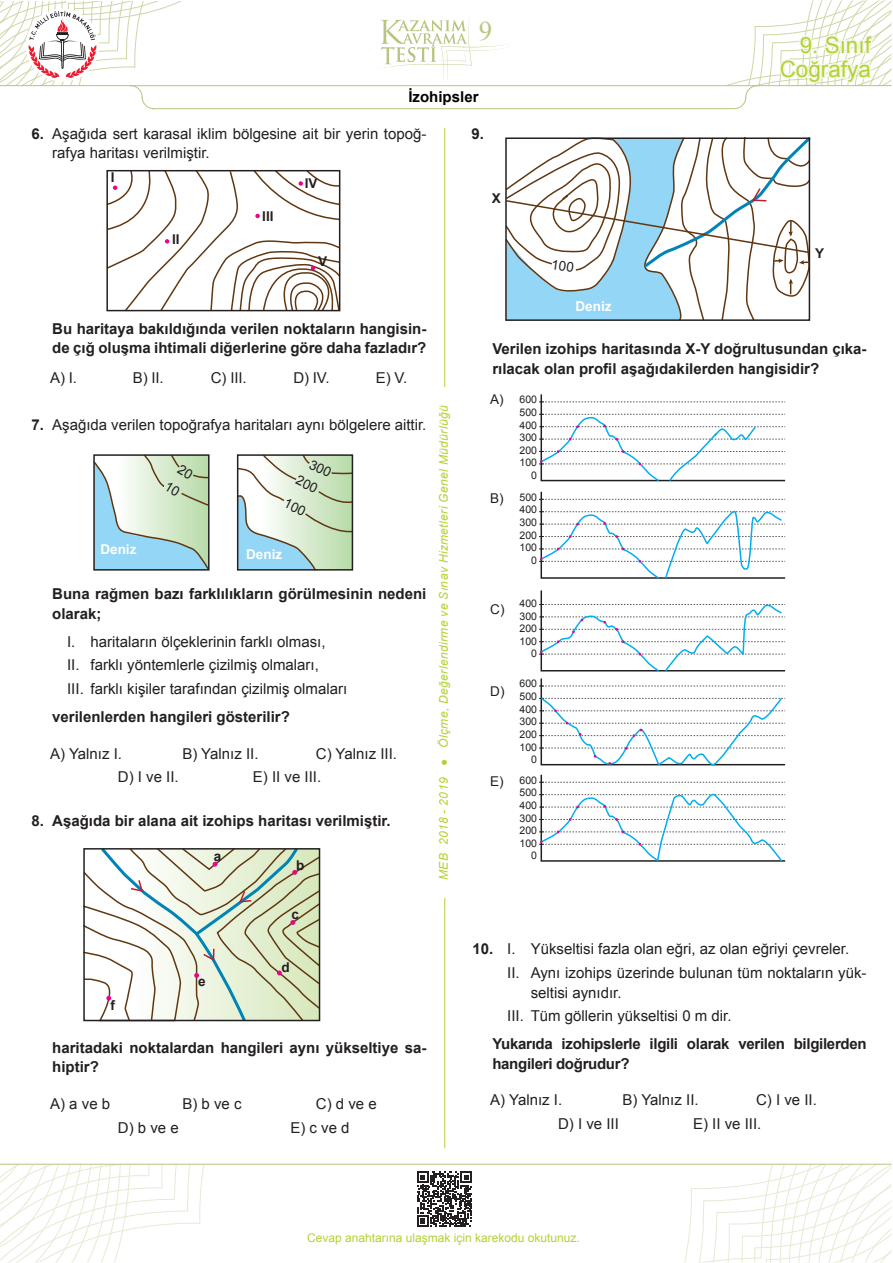
<style>
.page{position:relative;width:893px;height:1263px;background:#fff}
.page>*{position:absolute;margin:0;border:0;box-sizing:border-box;transform-origin:0 0}
.t1{font:27px "Times New Roman";color:#b8c783}
.t2{font:22.5px/24px "Arial";color:#b3d234;text-align:right}
.t3{font:15px/23.7px "Arial";color:#231f20}
.t4{font:700 15px/19.5px "Arial";color:#231f20}
.t5{font:700 15px/19.5px "Arial";letter-spacing:-.02em;color:#231f20}
.t6{font:700 15px "Arial";color:#000}
.t7{font:700 13.5px "Arial";color:#231f20}
.t8{font:13.5px/19.6px "Arial";color:#231f20;text-align:center}
.t9{font:700 13.5px "Arial";color:#fff}
.t10{font:italic 12px "Arial";letter-spacing:.03em;color:#b3d234}
.t11{font:12px "Arial";color:#b3d234}
.t12{font:10.5px/12.6px "Arial";color:#231f20;text-align:right}
.s1{font-weight:700}
</style>
<div class="page">
<svg style="left:0;top:1165px;width:204px;height:98px"></svg>
<svg style="left:684px;top:1165px;width:207px;height:97px"></svg>
<hr style="left:0;top:1164px;width:891px;height:1px;background:#b8c580">
<hr style="left:444px;top:128px;width:1px;height:1020px;background:#b3d234">
<div style="left:434px;top:387px;width:19px;height:511px;background:#fff"></div>
<svg style="left:0;top:0;width:891px;height:109px"></svg>
<svg style="left:417px;top:1171px;width:55px;height:56px"></svg>
<svg style="left:109px;top:173px;width:228px;height:135px"></svg>
<div style="left:106px;top:170px;width:234px;height:141px;border:2px solid #231f20"></div>
<svg style="left:83px;top:848px;width:238px;height:174px"></svg>
<svg style="left:539px;top:394px;width:246px;height:88px"></svg>
<svg style="left:539px;top:491px;width:246px;height:88px"></svg>
<svg style="left:539px;top:590px;width:246px;height:272px"></svg>
<svg style="left:93px;top:454px;width:117px;height:117px;background:#bad7d0"></svg>
<svg style="left:236px;top:454px;width:118px;height:117px"></svg>
<svg style="left:505px;top:137px;width:306px;height:184px"></svg>
<h1 class="t1" style="left:479px;top:13px;width:15px">9</h1>
<p class="t6" style="left:408px;top:87px;width:72px">İzohipsler</p>
<p class="t3" style="left:52px;top:124px;width:376px;line-height:19.5px;text-indent:-21px"><span class="s1">6.</span> Aşağıda sert karasal iklim bölgesine ait bir yerin topoğ&shy;rafya haritası verilmiştir.</p>
<p class="t7" style="left:111px;top:168px;width:5px">I</p>
<p class="t4" style="left:472px;top:125px;width:14px">9.</p>
<p class="t7" style="left:305px;top:174px;width:14px">IV</p>
<p class="t7" style="left:172px;top:230px;width:9px">II</p>
<p class="t7" style="left:262px;top:207px;width:13px">III</p>
<p class="t7" style="left:318px;top:252px;width:11px">V</p>
<p class="t7" style="left:492px;top:189px;width:11px">X</p>
<h2 class="t2" style="left:780px;top:33px;width:93px">9. Sınıf<br>Coğrafya</h2>
<p class="t7" style="left:815px;top:245px;width:11px">Y</p>
<p class="t4" style="left:52px;top:319px;width:376px">Bu haritaya bakıldığında verilen noktaların hangisin&shy;de çığ oluşma ihtimali diğerlerine göre daha fazladır?</p>
<p class="t3" style="left:50px;top:366px;width:28px">A) I.</p>
<p class="t3" style="left:133px;top:366px;width:32px">B) II.</p>
<p class="t3" style="left:211px;top:366px;width:37px">C) III.</p>
<p class="t3" style="left:293px;top:366px;width:38px">D) IV.</p>
<p class="t3" style="left:376px;top:366px;width:33px">E) V.</p>
<p class="t3" style="left:31px;top:413px;width:397px"><span class="s1">7.</span> Aşağıda verilen topoğrafya haritaları aynı bölgelere aittir.</p>
<p class="t8" style="left:310px;top:453px;width:29px;rotate:26deg">300<br>200</p>
<p class="t9" style="left:100px;top:540px;width:38px">Deniz</p>
<p class="t9" style="left:246px;top:545px;width:38px">Deniz</p>
<p class="t4" style="left:52px;top:584px;width:376px">Buna rağmen bazı farklılıkların görülmesinin nedeni olarak;</p>
<p class="t3" style="left:67px;top:630px;width:282px">I. haritaların ölçeklerinin farklı olması,<br>II. farklı yöntemlerle çizilmiş olmaları,<br>III. farklı kişiler tarafından çizilmiş olmaları</p>
<p class="t4" style="left:52px;top:707px;width:239px">verilenlerden hangileri gösterilir?</p>
<p class="t3" style="left:50px;top:742px;width:73px">A) Yalnız I.</p>
<p class="t3" style="left:182px;top:742px;width:78px">B) Yalnız II.</p>
<p class="t3" style="left:316px;top:742px;width:83px">C) Yalnız III.</p>
<p class="t3" style="left:118px;top:765px;width:62px">D) I ve II.</p>
<p class="t3" style="left:253px;top:765px;width:70px">E) II ve III.</p>
<p class="t4" style="left:31px;top:811px;width:361px">8. Aşağıda bir alana ait izohips haritası verilmiştir.</p>
<p class="t7" style="left:214px;top:847px;width:9px">a</p>
<p class="t7" style="left:296px;top:856px;width:10px">b</p>
<p class="t10" style="left:436px;top:880px;width:476px;rotate:-90deg">MEB 2018 - 2019 ● Ölçme, Değerlendirme ve Sınav Hizmetleri Genel Müdürlüğü</p>
<p class="t7" style="left:292px;top:905px;width:9px">c</p>
<p class="t7" style="left:110px;top:996px;width:6px">f</p>
<p class="t7" style="left:198px;top:972px;width:9px">e</p>
<p class="t7" style="left:282px;top:958px;width:10px">d</p>
<p class="t4" style="left:52px;top:1038px;width:376px">haritadaki noktalardan hangileri aynı yükseltiye sa&shy;hiptir?</p>
<p class="t3" style="left:50px;top:1092px;width:62px">A) a ve b</p>
<p class="t3" style="left:182px;top:1092px;width:61px">B) b ve c</p>
<p class="t3" style="left:316px;top:1092px;width:62px">C) d ve e</p>
<p class="t3" style="left:118px;top:1116px;width:62px">D) b ve e</p>
<p class="t3" style="left:290px;top:1116px;width:61px">E) c ve d</p>
<p class="t9" style="left:575px;top:297px;width:38px">Deniz</p>
<p class="t4" style="left:492px;top:339px;width:376px">Verilen izohips haritasında X-Y doğrultusundan çıka&shy;rılacak olan profil aşağıdakilerden hangisidir?</p>
<p class="t12" style="left:520px;top:393px;width:19px">600<br>500<br>400<br>300<br>200<br>100<br>0</p>
<p class="t12" style="left:520px;top:491px;width:19px">500<br>400<br>300<br>200<br>100<br>0</p>
<p class="t12" style="left:520px;top:597px;width:19px">400<br>300<br>200<br>100<br>0</p>
<p class="t12" style="left:520px;top:677px;width:19px">600<br>500<br>400<br>300<br>200<br>100<br>0</p>
<p class="t12" style="left:520px;top:774px;width:19px">600<br>500<br>400<br>300<br>200<br>100<br>0</p>
<p class="t8" style="left:490px;top:390px;width:15px">A)</p>
<p class="t8" style="left:490px;top:488px;width:15px">B)</p>
<p class="t8" style="left:490px;top:600px;width:16px">C)</p>
<p class="t8" style="left:490px;top:681px;width:16px">D)</p>
<p class="t8" style="left:490px;top:771px;width:15px">E)</p>
<p class="t3" style="left:507px;top:937px;width:361px;text-indent:-35px"><span class="s1">10.</span> I. Yükseltisi fazla olan eğri, az olan eğriyi çevreler.<br>II. Aynı izohips üzerinde bulunan tüm noktaların yük-</p>
<p class="t3" style="left:507px;top:981px;width:226px;text-indent:23px">seltisi aynıdır.<br>III. Tüm göllerin yükseltisi 0 m dir.</p>
<p class="t5" style="left:492px;top:1035px;width:376px">Yukarıda izohipslerle ilgili olarak verilen bilgilerden hangileri doğrudur?</p>
<p class="t3" style="left:490px;top:1088px;width:73px">A) Yalnız I.</p>
<p class="t3" style="left:622px;top:1088px;width:78px">B) Yalnız II.</p>
<p class="t3" style="left:756px;top:1088px;width:62px">C) I ve II.</p>
<p class="t3" style="left:558px;top:1112px;width:62px">D) I ve III</p>
<p class="t3" style="left:693px;top:1112px;width:70px">E) II ve III.</p>
<p class="t11" style="left:307px;top:1230px;width:274px">Cevap anahtarına ulaşmak için karekodu okutunuz.</p>
</div>
